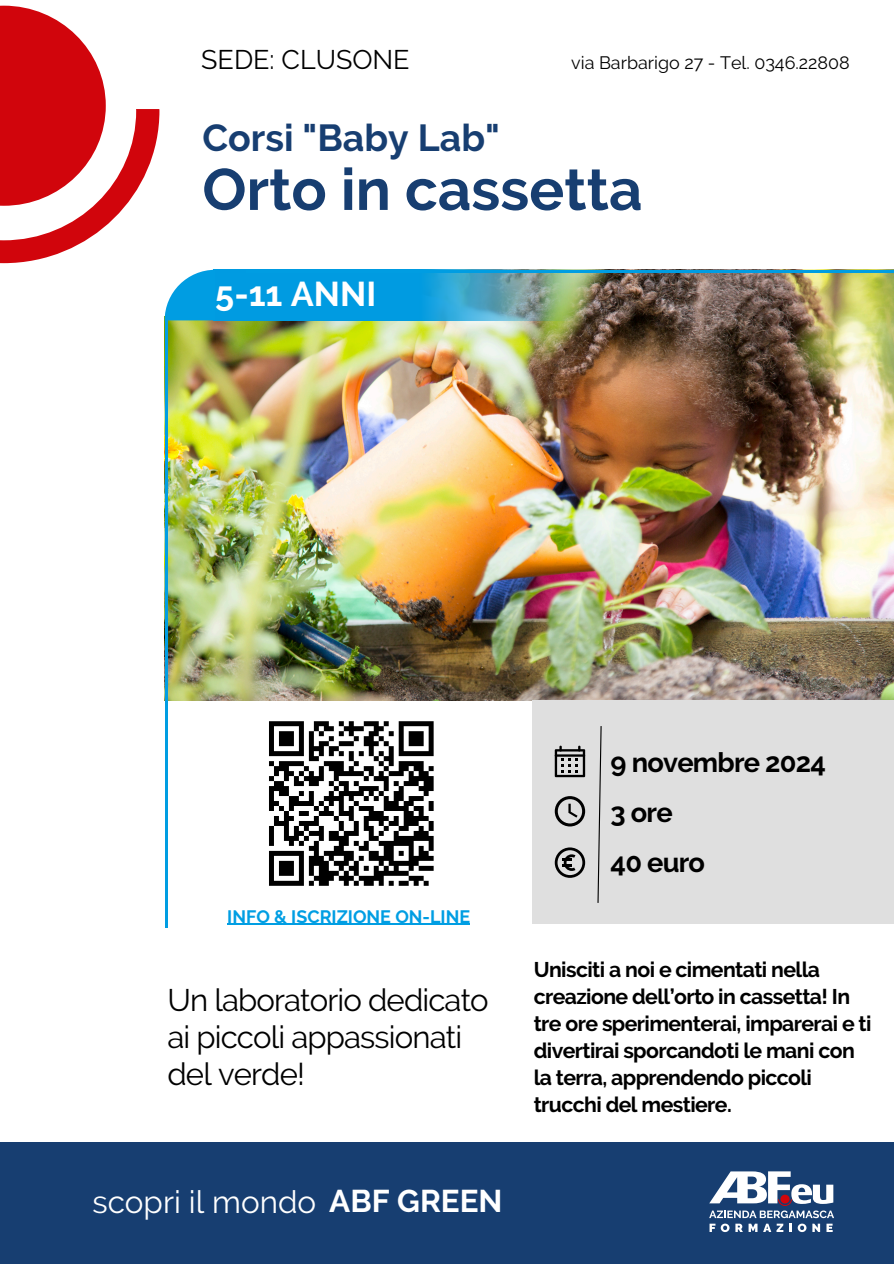
<style>
.page{position:relative;width:894px;height:1264px;background:#fff}
.page>*{position:absolute;margin:0;border:0;box-sizing:border-box;transform-origin:0 0}
.t1{font:700 58.2px "Raleway";color:#173e71}
.t2{font:700 37.5px "Raleway";color:#173e71}
.t3{font:700 34.35px "Raleway";color:#fff}
.t4{font:31.35px "Raleway";color:#fff}
.t5{font:31.05px/37px "Raleway";letter-spacing:-.03em;color:#000}
.t6{font:700 27.3px "Raleway";letter-spacing:-.03em;color:#000}
.t7{font:26.85px "Raleway";color:#000}
.t8{font:700 21.15px/27px "Raleway";letter-spacing:-.03em;color:#000}
.t9{font:18px "Raleway";color:#000}
.t10{font:700 17.85px "Raleway";color:#009ee3}
.s1{font-weight:700}
</style>
<div class="page">
<svg style="left:0;top:6px;width:159px;height:257px"></svg>
<img style="left:167px;top:272px;width:725px;height:429px">
<img style="left:215px;top:270px;width:368px;height:50px">
<svg style="left:165px;top:270px;width:50px;height:50px"></svg>
<hr style="left:165px;top:320px;width:2px;height:607px;background:#009de2">
<hr style="left:246px;top:270px;width:647px;height:2px;background:#009de2">
<div style="left:0;top:1141px;width:893px;height:122px;background:#173e71"></div>
<svg style="left:709px;top:1171px;width:124px;height:60px"></svg>
<div style="left:532px;top:700px;width:361px;height:224px;background:#dfdfdf"></div>
<svg style="left:597px;top:726px;width:5px;height:177px"></svg>
<svg style="left:554px;top:745px;width:31px;height:32px"></svg>
<svg style="left:554px;top:796px;width:31px;height:30px"></svg>
<svg style="left:554px;top:847px;width:31px;height:30px"></svg>
<hr style="left:227px;top:923px;width:243px;height:1px;background:#009ee3">
<svg style="left:269px;top:721px;width:165px;height:165px"></svg>
<h6 class="t7" style="left:201px;top:44px;width:210px">SEDE: CLUSONE</h6>
<h6 class="t9" style="left:571px;top:52px;width:280px">via Barbarigo 27 - Tel. 0346.22808</h6>
<p class="t2" style="left:202px;top:116px;width:299px">Corsi "Baby Lab"</p>
<p class="t1" style="left:202px;top:155px;width:441px">Orto in cassetta</p>
<h6 class="t3" style="left:215px;top:274px;width:162px">5-11 ANNI</h6>
<h1 class="t10" style="left:227px;top:905px;width:244px">INFO &amp; ISCRIZIONE ON-LINE</h1>
<p class="t5" style="left:167px;top:981px;width:323px">Un laboratorio dedicato ai piccoli appassionati del verde!</p>
<h2 class="t4" style="left:92px;top:1183px;width:411px">scopri il mondo <span class="s1">ABF GREEN</span></h2>
<p class="t6" style="left:610px;top:745px;width:217px">9 novembre 2024</p>
<p class="t6" style="left:610px;top:796px;width:64px">3 ore</p>
<p class="t6" style="left:610px;top:846px;width:96px">40 euro</p>
<p class="t8" style="left:533px;top:956px;width:339px">Unisciti a noi e cimentati nella creazione dell’orto in cassetta! In tre ore sperimenterai, imparerai e ti divertirai sporcandoti le mani con la terra, apprendendo piccoli trucchi del mestiere.</p>
</div>
